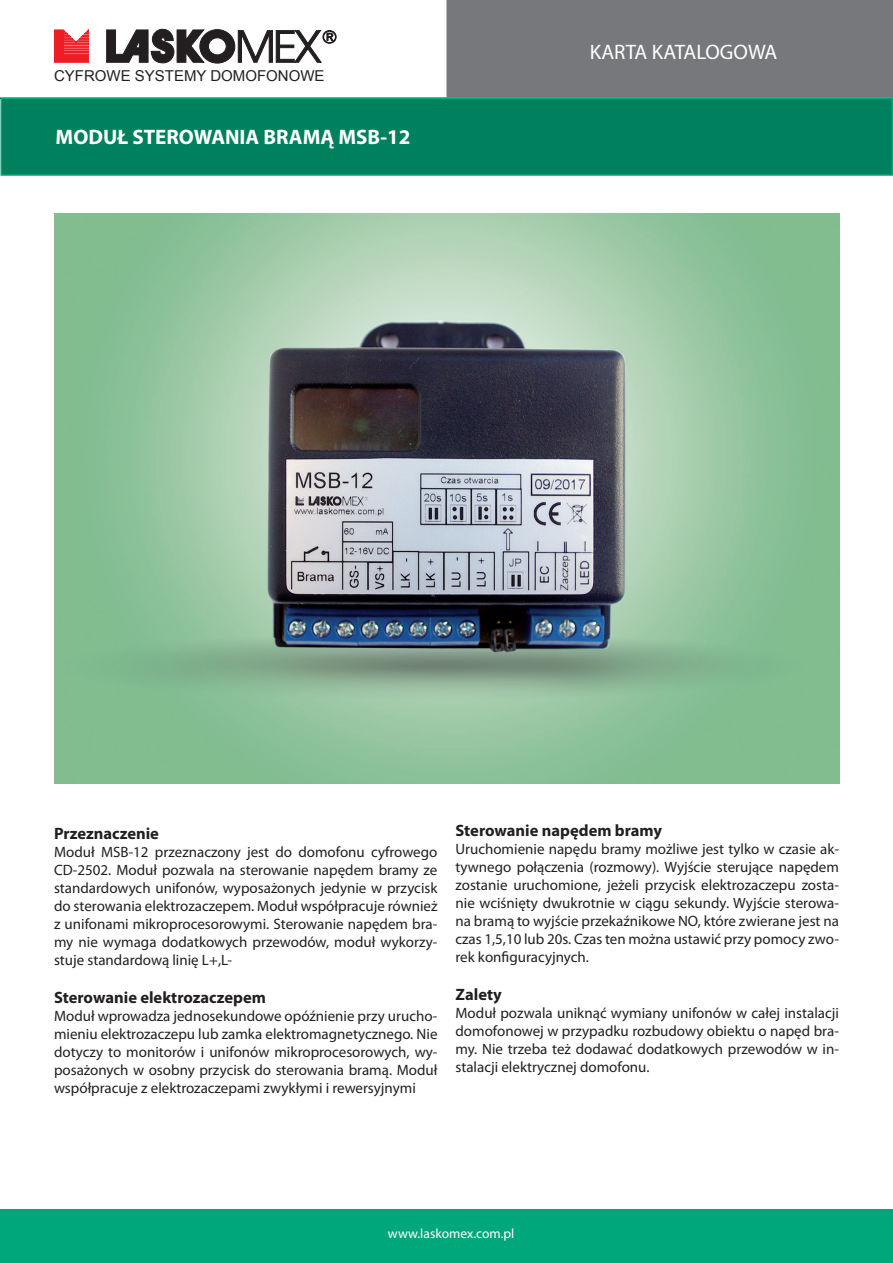
<style>
.page{position:relative;width:893px;height:1263px;background:#fff}
.page>*{position:absolute;margin:0;border:0;box-sizing:border-box;transform-origin:0 0}
.tytul{font:700 21px "Myriad Pro";color:#fff}
.stopka-info{font:21px "Myriad Pro";color:#fff}
.bold{font:700 16.5px "Myriad Pro";color:#231f20}
.tekst{font:15px/18px "Myriad Pro";color:#231f20;text-align:justify}
.t1{font:15px "Arial";color:#231f20}
.stopka-info-2{font:13.5px "Myriad Pro";color:#fff}
</style>
<div class="page">
<svg style="left:54px;top:30px;width:35px;height:33px"></svg>
<svg style="left:106px;top:29px;width:230px;height:34px"></svg>
<div style="left:0;top:1209px;width:893px;height:54px;background:#00a77a"></div>
<div style="left:447px;top:1px;width:445px;height:96px;background:#76787b"></div>
<div style="left:446px;top:0;width:447px;height:98px;border:2px solid #76787b"></div>
<div style="left:1px;top:98px;width:891px;height:77px;background:#00805c"></div>
<div style="left:0;top:98px;width:893px;height:78px;border:2px solid #00a77a"></div>
<img style="left:54px;top:213px;width:785px;height:571px">
<p class="t1" style="left:54px;top:66px;width:272px">CYFROWE SYSTEMY DOMOFONOWE</p>
<p class="tytul" style="left:56px;top:123px;width:356px">MODUŁ STEROWANIA BRAMĄ MSB-12</p>
<p class="stopka-info" style="left:590px;top:39px;width:189px">KARTA KATALOGOWA</p>
<p class="bold" style="left:54px;top:823px;width:106px">Przeznaczenie</p>
<p class="tekst" style="left:54px;top:843px;width:385px">Moduł MSB-12 przeznaczony jest do domofonu cyfrowego CD-2502. Moduł pozwala na sterowanie napędem bramy ze standardowych unifonów, wyposażonych jedynie w przycisk do sterowania elektrozaczepem. Moduł współpracuje również z unifonami mikroprocesorowymi. Sterowanie napędem bra&shy;my nie wymaga dodatkowych przewodów, moduł wykorzy&shy;stuje standardową linię L+,L-</p>
<p class="bold" style="left:54px;top:987px;width:213px">Sterowanie elektrozaczepem</p>
<p class="tekst" style="left:54px;top:1007px;width:385px">Moduł wprowadza jednosekundowe opóźnienie przy urucho&shy;mieniu elektrozaczepu lub zamka elektromagnetycznego. Nie dotyczy to monitorów i unifonów mikroprocesorowych, wy&shy;posażonych w osobny przycisk do sterowania bramą. Moduł współpracuje z elektrozaczepami zwykłymi i rewersyjnymi</p>
<p class="bold" style="left:455px;top:820px;width:208px">Sterowanie napędem bramy</p>
<p class="tekst" style="left:455px;top:840px;width:385px">Uruchomienie napędu bramy możliwe jest tylko w czasie ak&shy;tywnego połączenia (rozmowy). Wyjście sterujące napędem zostanie uruchomione, jeżeli przycisk elektrozaczepu zosta&shy;nie wciśnięty dwukrotnie w ciągu sekundy. Wyjście sterowa&shy;na bramą to wyjście przekaźnikowe NO, które zwierane jest na czas 1,5,10 lub 20s. Czas ten można ustawić przy pomocy zwo&shy;rek konfiguracyjnych.</p>
<p class="bold" style="left:455px;top:983px;width:48px">Zalety</p>
<p class="tekst" style="left:455px;top:1003px;width:385px">Moduł pozwala uniknąć wymiany unifonów w całej instalacji domofonowej w przypadku rozbudowy obiektu o napęd bra&shy;my. Nie trzeba też dodawać dodatkowych przewodów w in&shy;stalacji elektrycznej domofonu.</p>
<p class="stopka-info-2" style="left:388px;top:1225px;width:128px">www.laskomex.com.pl</p>
</div>
